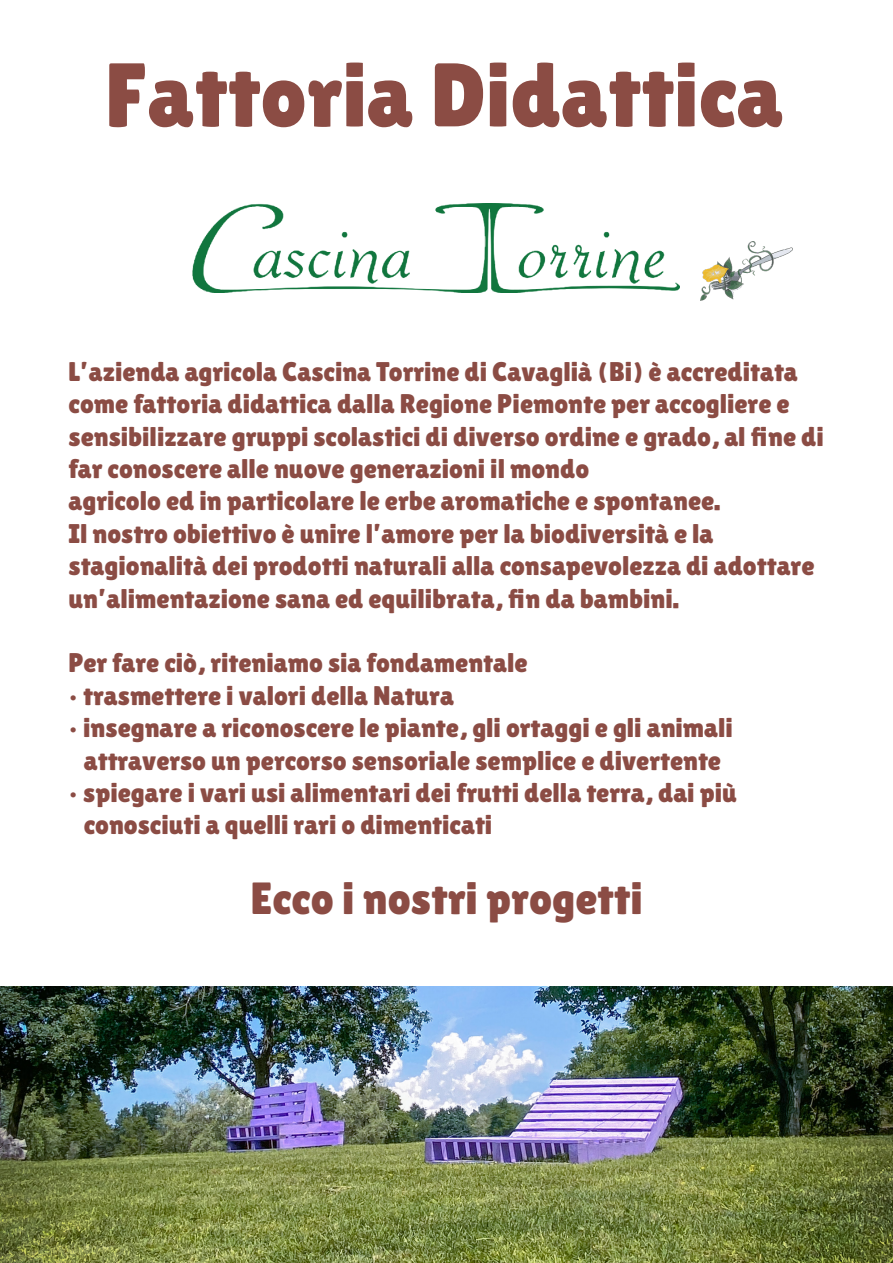
<style>
.page{position:relative;width:893px;height:1263px;background:#fff}
.page>*{position:absolute;margin:0;border:0;box-sizing:border-box;transform-origin:0 0}
.t1{font:90px "Lilita One";color:#8b4c44}
.t2{font:45px "Lilita One";color:#8b4c44}
.t3{font:27px/32.4px "Lilita One";color:#8b4c44}
</style>
<div class="page">
<img style="left:700px;top:241px;width:93px;height:59px">
<img style="left:193px;top:204px;width:487px;height:89px">
<img style="left:0;top:986px;width:893px;height:277px">
<p class="t1" style="left:105px;top:43px;width:679px">Fattoria Didattica</p>
<p class="t3" style="left:69px;top:355px;width:757px">L’azienda agricola Cascina Torrine di Cavaglià (Bi) è accreditata come fattoria didattica dalla Regione Piemonte per accogliere e sensibilizzare gruppi scolastici di diverso ordine e grado, al fine di far conoscere alle nuove generazioni il mondo</p>
<p class="t3" style="left:69px;top:485px;width:653px">agricolo ed in particolare le erbe aromatiche e spontanee.</p>
<p class="t3" style="left:69px;top:517px;width:646px">Il nostro obiettivo è unire l’amore per la biodiversità e la</p>
<p class="t3" style="left:69px;top:549px;width:747px">stagionalità dei prodotti naturali alla consapevolezza di adottare</p>
<p class="t3" style="left:69px;top:582px;width:612px">un’alimentazione sana ed equilibrata, fin da bambini.</p>
<p class="t3" style="left:69px;top:647px;width:460px">Per fare ciò, riteniamo sia fondamentale</p>
<p class="t3" style="left:69px;top:679px;width:387px">• trasmettere i valori della Natura</p>
<p class="t3" style="left:69px;top:711px;width:666px">• insegnare a riconoscere le piante, gli ortaggi e gli animali</p>
<p class="t3" style="left:84px;top:744px;width:639px">attraverso un percorso sensoriale semplice e divertente</p>
<p class="t3" style="left:69px;top:776px;width:670px">• spiegare i vari usi alimentari dei frutti della terra, dai più</p>
<p class="t3" style="left:84px;top:809px;width:410px">conosciuti a quelli rari o dimenticati</p>
<p class="t2" style="left:250px;top:872px;width:394px">Ecco i nostri progetti</p>
</div>
